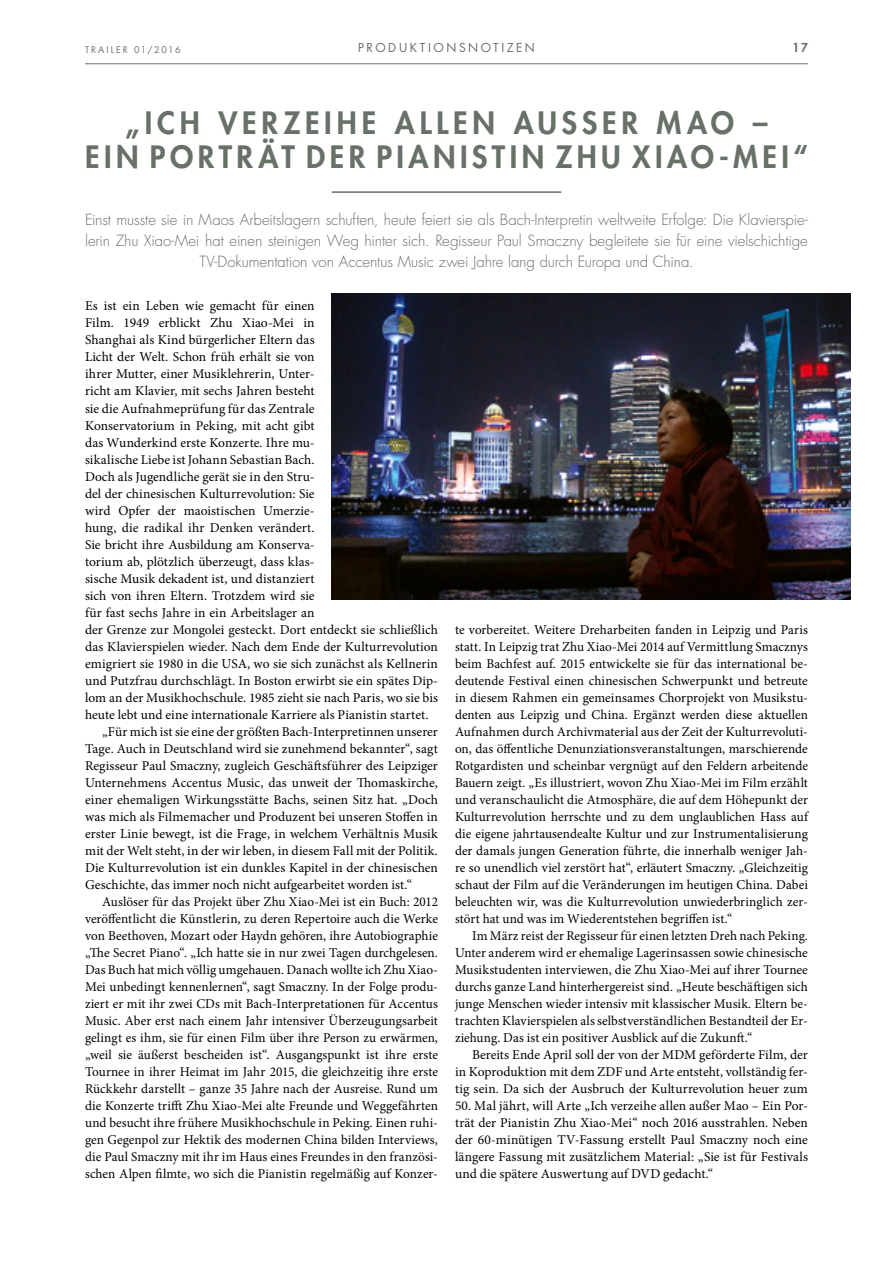
<style>
.page{position:relative;width:893px;height:1263px;background:#fff}
.page>*{position:absolute;margin:0;border:0;box-sizing:border-box;transform-origin:0 0}
.t1{font:800 30px/34px "Futura Std";letter-spacing:.155em;color:#677168;text-align:center}
.t2{font:300 15px/21px "Futura Std";letter-spacing:-.01em;color:#677168;text-align:center}
.t3{font:13.5px/17px "Minion Pro";color:#000;text-align:justify}
.t4{font:12px "Futura Std";letter-spacing:.21em;color:#677168}
.t5{font:800 12px "Futura Std";color:#677168}
.t6{font:9px "Futura Std";letter-spacing:.215em;color:#677168}
</style>
<div class="page">
<hr style="left:85px;top:63px;width:723px;height:1px;background:#677168">
<hr style="left:332px;top:191px;width:229px;height:2px;background:#677168">
<img style="left:332px;top:293px;width:518px;height:307px">
<p class="t6" style="left:85px;top:43px;width:97px">TRAILER 01/2016</p>
<p class="t4" style="left:358px;top:40px;width:178px">PRODUKTIONSNOTIZEN</p>
<p class="t5" style="left:793px;top:40px;width:17px">17</p>
<h1 class="t1" style="left:85px;top:106px;width:724px">„ICH VERZEIHE ALLEN AUSSER MAO –<br>EIN PORTRÄT DER PIANISTIN ZHU XIAO-MEI“</h1>
<p class="t2" style="left:85px;top:210px;width:724px">Einst musste sie in Maos Arbeitslagern schuften, heute feiert sie als Bach-Interpretin weltweite Erfolge: Die Klavierspie&shy;lerin Zhu Xiao-Mei hat einen steinigen Weg hinter sich. Regisseur Paul Smaczny begleitete sie für eine vielschichtige<br>TV-Dokumentation von Accentus Music zwei Jahre lang durch Europa und China.</p>
<p class="t3" style="left:85px;top:298px;width:231px">Es ist ein Leben wie gemacht für einen</p>
<p class="t3" style="left:85px;top:315px;width:231px">Film. 1949 erblickt Zhu Xiao-Mei in</p>
<p class="t3" style="left:85px;top:332px;width:231px">Shanghai als Kind bürgerlicher Eltern das</p>
<p class="t3" style="left:85px;top:349px;width:231px">Licht der Welt. Schon früh erhält sie von</p>
<p class="t3" style="left:85px;top:366px;width:231px">ihrer Mutter, einer Musiklehrerin, Unter-</p>
<p class="t3" style="left:85px;top:383px;width:231px">richt am Klavier, mit sechs Jahren besteht</p>
<p class="t3" style="left:85px;top:400px;width:231px">sie die Aufnahmeprüfung für das Zentrale</p>
<p class="t3" style="left:85px;top:417px;width:231px">Konservatorium in Peking, mit acht gibt</p>
<p class="t3" style="left:85px;top:434px;width:231px">das Wunderkind erste Konzerte. Ihre mu-</p>
<p class="t3" style="left:85px;top:451px;width:231px">sikalische Liebe ist Johann Sebastian Bach.</p>
<p class="t3" style="left:85px;top:468px;width:231px">Doch als Jugendliche gerät sie in den Stru-</p>
<p class="t3" style="left:85px;top:485px;width:231px">del der chinesischen Kulturrevolution: Sie</p>
<p class="t3" style="left:85px;top:502px;width:231px">wird Opfer der maoistischen Umerzie-</p>
<p class="t3" style="left:85px;top:519px;width:231px">hung, die radikal ihr Denken verändert.</p>
<p class="t3" style="left:85px;top:536px;width:231px">Sie bricht ihre Ausbildung am Konserva-</p>
<p class="t3" style="left:85px;top:553px;width:231px">torium ab, plötzlich überzeugt, dass klas-</p>
<p class="t3" style="left:85px;top:570px;width:231px">sische Musik dekadent ist, und distanziert</p>
<p class="t3" style="left:85px;top:587px;width:231px">sich von ihren Eltern. Trotzdem wird sie</p>
<p class="t3" style="left:85px;top:604px;width:231px">für fast sechs Jahre in ein Arbeitslager an</p>
<p class="t3" style="left:85px;top:621px;width:354px">der Grenze zur Mongolei gesteckt. Dort entdeckt sie schließlich</p>
<p class="t3" style="left:85px;top:638px;width:354px">das Klavierspielen wieder. Nach dem Ende der Kulturrevolution</p>
<p class="t3" style="left:85px;top:655px;width:354px">emigriert sie 1980 in die USA, wo sie sich zunächst als Kellnerin</p>
<p class="t3" style="left:85px;top:672px;width:354px">und Putzfrau durchschlägt. In Boston erwirbt sie ein spätes Dip-</p>
<p class="t3" style="left:85px;top:689px;width:354px">lom an der Musikhochschule. 1985 zieht sie nach Paris, wo sie bis</p>
<p class="t3" style="left:85px;top:706px;width:345px">heute lebt und eine internationale Karriere als Pianistin startet.</p>
<p class="t3" style="left:102px;top:723px;width:337px">„Für mich ist sie eine der größten Bach-Interpretinnen unserer</p>
<p class="t3" style="left:85px;top:740px;width:354px">Tage. Auch in Deutschland wird sie zunehmend bekannter“, sagt</p>
<p class="t3" style="left:85px;top:757px;width:354px">Regisseur Paul Smaczny, zugleich Geschäftsführer des Leipziger</p>
<p class="t3" style="left:85px;top:774px;width:354px">Unternehmens Accentus Music, das unweit der Thomaskirche,</p>
<p class="t3" style="left:85px;top:791px;width:354px">einer ehemaligen Wirkungsstätte Bachs, seinen Sitz hat. „Doch</p>
<p class="t3" style="left:85px;top:808px;width:354px">was mich als Filmemacher und Produzent bei unseren Stoffen in</p>
<p class="t3" style="left:85px;top:825px;width:354px">erster Linie bewegt, ist die Frage, in welchem Verhältnis Musik</p>
<p class="t3" style="left:85px;top:842px;width:354px">mit der Welt steht, in der wir leben, in diesem Fall mit der Politik.</p>
<p class="t3" style="left:85px;top:859px;width:354px">Die Kulturrevolution ist ein dunkles Kapitel in der chinesischen</p>
<p class="t3" style="left:85px;top:876px;width:329px">Geschichte, das immer noch nicht aufgearbeitet worden ist.“</p>
<p class="t3" style="left:102px;top:893px;width:337px">Auslöser für das Projekt über Zhu Xiao-Mei ist ein Buch: 2012</p>
<p class="t3" style="left:85px;top:910px;width:354px">veröffentlicht die Künstlerin, zu deren Repertoire auch die Werke</p>
<p class="t3" style="left:85px;top:927px;width:354px">von Beethoven, Mozart oder Haydn gehören, ihre Autobiographie</p>
<p class="t3" style="left:85px;top:944px;width:354px">„The Secret Piano“. „Ich hatte sie in nur zwei Tagen durchgelesen.</p>
<p class="t3" style="left:85px;top:961px;width:354px">Das Buch hat mich völlig umgehauen. Danach wollte ich Zhu Xiao-</p>
<p class="t3" style="left:85px;top:978px;width:354px">Mei unbedingt kennenlernen“, sagt Smaczny. In der Folge produ-</p>
<p class="t3" style="left:85px;top:995px;width:354px">ziert er mit ihr zwei CDs mit Bach-Interpretationen für Accentus</p>
<p class="t3" style="left:85px;top:1012px;width:354px">Music. Aber erst nach einem Jahr intensiver Überzeugungsarbeit</p>
<p class="t3" style="left:85px;top:1029px;width:354px">gelingt es ihm, sie für einen Film über ihre Person zu erwärmen,</p>
<p class="t3" style="left:85px;top:1046px;width:354px">„weil sie äußerst bescheiden ist“. Ausgangspunkt ist ihre erste</p>
<p class="t3" style="left:85px;top:1063px;width:354px">Tournee in ihrer Heimat im Jahr 2015, die gleichzeitig ihre erste</p>
<p class="t3" style="left:85px;top:1080px;width:354px">Rückkehr darstellt – ganze 35 Jahre nach der Ausreise. Rund um</p>
<p class="t3" style="left:85px;top:1097px;width:354px">die Konzerte trifft Zhu Xiao-Mei alte Freunde und Weggefährten</p>
<p class="t3" style="left:85px;top:1114px;width:354px">und besucht ihre frühere Musikhochschule in Peking. Einen ruhi-</p>
<p class="t3" style="left:85px;top:1131px;width:354px">gen Gegenpol zur Hektik des modernen China bilden Interviews,</p>
<p class="t3" style="left:85px;top:1148px;width:354px">die Paul Smaczny mit ihr im Haus eines Freundes in den französi-</p>
<p class="t3" style="left:85px;top:1165px;width:354px">schen Alpen filmte, wo sich die Pianistin regelmäßig auf Konzer-</p>
<p class="t3" style="left:455px;top:621px;width:354px">te vorbereitet. Weitere Dreharbeiten fanden in Leipzig und Paris statt. In Leipzig trat Zhu Xiao-Mei 2014 auf Vermittlung Smacznys beim Bachfest auf. 2015 entwickelte sie für das international be&shy;deutende Festival einen chinesischen Schwerpunkt und betreute in diesem Rahmen ein gemeinsames Chorprojekt von Musikstu&shy;denten aus Leipzig und China. Ergänzt werden diese aktuellen Aufnahmen durch Archivmaterial aus der Zeit der Kulturrevoluti&shy;on, das öffentliche Denunziationsveranstaltungen, marschierende Rotgardisten und scheinbar vergnügt auf den Feldern arbeitende Bauern zeigt. „Es illustriert, wovon Zhu Xiao-Mei im Film erzählt und veranschaulicht die Atmosphäre, die auf dem Höhepunkt der Kulturrevolution herrschte und zu dem unglaublichen Hass auf die eigene jahrtausendealte Kultur und zur Instrumentalisierung der damals jungen Generation führte, die innerhalb weniger Jah&shy;re so unendlich viel zerstört hat“, erläutert Smaczny. „Gleichzeitig schaut der Film auf die Veränderungen im heutigen China. Dabei beleuchten wir, was die Kulturrevolution unwiederbringlich zer&shy;stört hat und was im Wiederentstehen begriffen ist.“</p>
<p class="t3" style="left:455px;top:927px;width:354px;text-indent:17px">Im März reist der Regisseur für einen letzten Dreh nach Peking.<br>Unter anderem wird er ehemalige Lagerinsassen sowie chinesische Musikstudenten interviewen, die Zhu Xiao-Mei auf ihrer Tournee durchs ganze Land hinterhergereist sind. „Heute beschäftigen sich junge Menschen wieder intensiv mit klassischer Musik. Eltern be&shy;trachten Klavierspielen als selbstverständlichen Bestandteil der Er&shy;ziehung. Das ist ein positiver Ausblick auf die Zukunft.“</p>
<p class="t3" style="left:455px;top:1046px;width:354px;text-indent:17px">Bereits Ende April soll der von der MDM geförderte Film, der in Koproduktion mit dem ZDF und Arte entsteht, vollständig fer&shy;tig sein. Da sich der Ausbruch der Kulturrevolution heuer zum</p>
<p class="t3" style="left:455px;top:1097px;width:354px">50. Mal jährt, will Arte „Ich verzeihe allen außer Mao – Ein Por&shy;trät der Pianistin Zhu Xiao-Mei“ noch 2016 ausstrahlen. Neben der 60-minütigen TV-Fassung erstellt Paul Smaczny noch eine längere Fassung mit zusätzlichem Material: „Sie ist für Festivals und die spätere Auswertung auf DVD gedacht.“</p>
</div>
